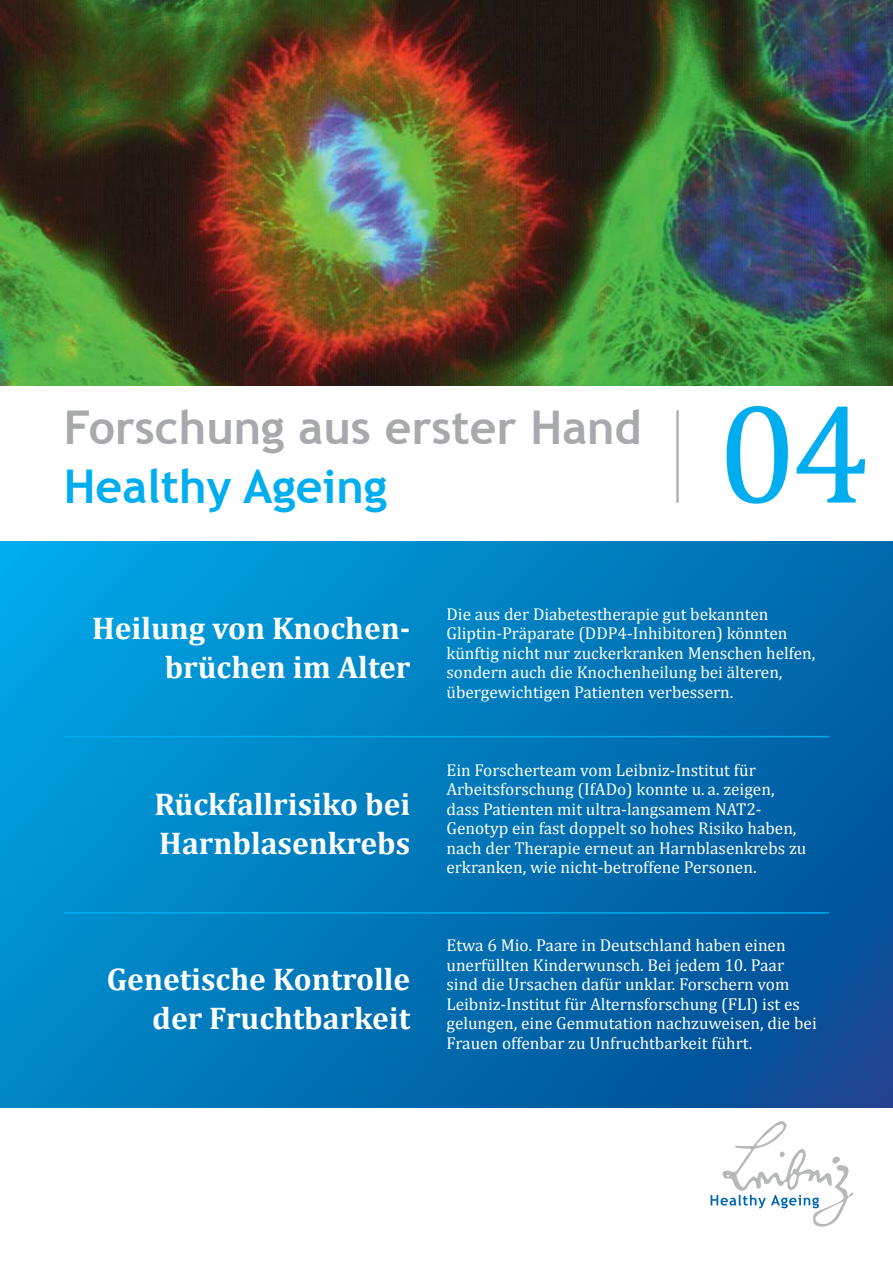
<style>
.page{position:relative;width:893px;height:1263px;background:#fff}
.page>*{position:absolute;margin:0;border:0;box-sizing:border-box;transform-origin:0 0}
.t1{font:143.25px "Cambria";color:#00aeef}
.t2{font:700 46.5px "Trebuchet MS";color:#a7a9ac}
.t3{font:700 46.5px "Trebuchet MS";color:#00aeef}
.t4{font:700 31.5px/39px "Cambria";color:#fff;text-align:right}
.t5{font:17.25px/19.5px "Cambria";color:#fff}
</style>
<div class="page">
<svg style="left:1px;top:542px;width:892px;height:565px;background:#0078ba"></svg>
<img style="left:1px;top:0;width:892px;height:386px">
<hr style="left:676px;top:410px;width:3px;height:93px;background:#a7a9ac">
<hr style="left:64px;top:736px;width:765px;height:1px;background:#00aeef">
<hr style="left:64px;top:912px;width:765px;height:2px;background:#00aeef">
<svg style="left:710px;top:1121px;width:143px;height:106px"></svg>
<div style="left:291px;top:599px;width:94px;height:89px;background:#008dcd"></div>
<svg style="left:441px;top:614px;width:60px;height:24px"></svg>
<h2 class="t2" style="left:64px;top:398px;width:579px">Forschung aus erster Hand</h2>
<h2 class="t3" style="left:64px;top:457px;width:325px">Healthy Ageing</h2>
<h1 class="t1" style="left:718px;top:369px;width:154px">04</h1>
<h3 class="t4" style="left:92px;top:608px;width:320px">Heilung von Knochen&shy;brüchen im Alter</h3>
<h3 class="t4" style="left:154px;top:783px;width:258px;text-align:left">Rückfallrisiko bei<br>Harnblasenkrebs</h3>
<h3 class="t4" style="left:107px;top:959px;width:305px">Genetische Kontrolle der Fruchtbarkeit</h3>
<p class="t5" style="left:446px;top:604px;width:370px">Die aus der Diabetestherapie gut bekannten Gliptin-Präparate (DDP4-Inhibitoren) könnten künftig nicht nur zuckerkranken Menschen helfen, sondern auch die Knochenheilung bei älteren, übergewichtigen Patienten verbessern.</p>
<p class="t5" style="left:446px;top:760px;width:361px">Ein Forscherteam vom Leibniz-Institut für Arbeitsforschung (IfADo) konnte u. a. zeigen, dass Patienten mit ultra-langsamem NAT2- Genotyp ein fast doppelt so hohes Risiko haben, nach der Therapie erneut an Harnblasenkrebs zu erkranken, wie nicht-betroffene Personen.</p>
<p class="t5" style="left:446px;top:935px;width:372px">Etwa 6 Mio. Paare in Deutschland haben einen unerfüllten Kinderwunsch. Bei jedem 10. Paar sind die Ursachen dafür unklar. Forschern vom Leibniz-Institut für Alternsforschung (FLI) ist es gelungen, eine Genmutation nachzuweisen, die bei Frauen offenbar zu Unfruchtbarkeit führt.</p>
</div>
